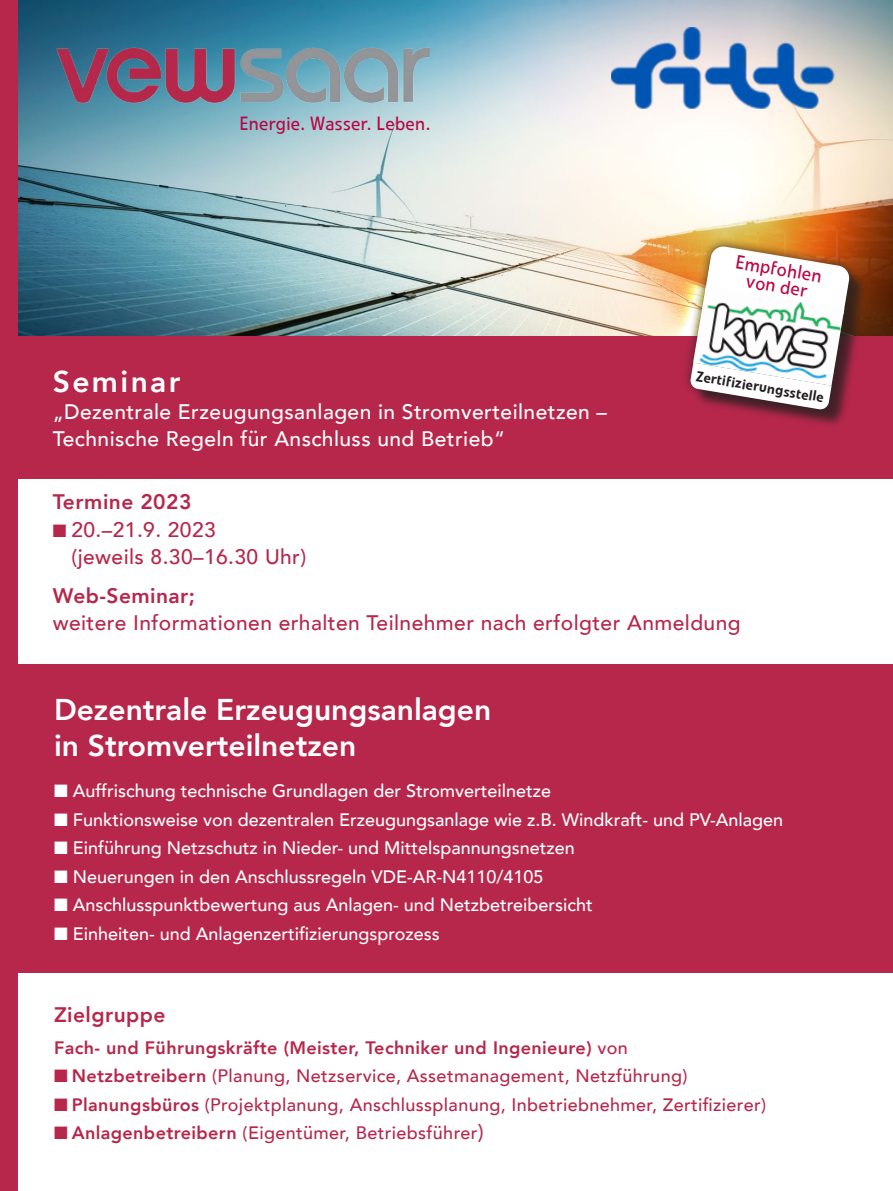
<style>
.page{position:relative;width:893px;height:1191px;background:#fff}
.page>*{position:absolute;margin:0;border:0;box-sizing:border-box;transform-origin:0 0}
.t1{font:800 30px "Avenir";color:#fff}
.t2{font:800 30px "Avenir";letter-spacing:.08em;color:#fff}
.t3{font:500 21px/27px "Avenir";letter-spacing:.02em;color:#b6274b}
.t4{font:500 21px "Avenir";letter-spacing:.02em;color:#fff}
.t5{font:800 21px "Avenir";letter-spacing:.02em;color:#b6274b}
.t6{font:19.05px "Veto Com";letter-spacing:.02em;color:#ba0745}
.t7{font:500 18px "Avenir";color:#fff}
.t8{font:500 18px "Avenir";letter-spacing:.02em;color:#b6274b}
.t9{font:800 18px "Avenir";letter-spacing:.02em;color:#b6274b}
.t10{font:500 14.55px "Veto Com";color:#231f20}
.s1{font-weight:500}
.s2{font-weight:800}
.s3{font-size:21px}
</style>
<div class="page">
<img style="left:17px;top:0;width:876px;height:336px">
<img style="left:57px;top:48px;width:373px;height:57px">
<div style="left:0;top:664px;width:893px;height:309px;background:#b6274b"></div>
<div style="left:0;top:0;width:17px;height:1191px;background:#b6274b"></div>
<div style="left:0;top:336px;width:893px;height:142px;background:#b6274b"></div>
<img style="left:611px;top:28px;width:228px;height:81px">
<div style="left:693px;top:249px;width:175px;height:179px;background:#231f20;opacity:.75"></div>
<img style="left:677px;top:233px;width:185px;height:188px">
<img style="left:693px;top:286px;width:151px;height:100px">
<p class="t6" style="left:239px;top:112px;width:192px">Energie. Wasser. Leben.</p>
<p class="t2" style="left:53px;top:358px;width:129px">Seminar</p>
<p class="t4" style="left:53px;top:393px;width:556px">„Dezentrale Erzeugungsanlagen in Stromverteilnetzen –</p>
<p class="t4" style="left:53px;top:420px;width:454px">Technische Regeln für Anschluss und Betrieb“</p>
<p class="t6" style="left:738px;top:250px;width:88px;rotate:10deg">Empfohlen</p>
<p class="t6" style="left:748px;top:269px;width:63px;rotate:10deg">von der</p>
<p class="t10" style="left:698px;top:367px;width:131px;rotate:10deg">Zertifizierungsstelle</p>
<p class="t5" style="left:53px;top:485px;width:140px">Termine 2023</p>
<p class="t3" style="left:71px;top:515px;width:236px;text-indent:-19px">■ 20.–21.9. 2023<br>(jeweils 8.30–16.30 Uhr)</p>
<p class="t5" style="left:53px;top:579px;width:144px">Web-Seminar;</p>
<p class="t3" style="left:53px;top:608px;width:689px">weitere Informationen erhalten Teilnehmer nach erfolgter Anmeldung</p>
<p class="t1" style="left:54px;top:686px;width:439px">Dezentrale Erzeugungsanlagen</p>
<p class="t1" style="left:54px;top:722px;width:304px">in Stromverteilnetzen</p>
<p class="t7" style="left:54px;top:775px;width:499px">■ Auffrischung technische Grundlagen der Stromverteilnetze</p>
<p class="t7" style="left:54px;top:804px;width:731px">■ Funktionsweise von dezentralen Erzeugungsanlage wie z.B. Windkraft- und PV-Anlagen</p>
<p class="t7" style="left:54px;top:832px;width:522px">■ Einführung Netzschutz in Nieder- und Mittelspannungsnetzen</p>
<p class="t7" style="left:54px;top:861px;width:491px">■ Neuerungen in den Anschlussregeln VDE-AR-N4110/4105</p>
<p class="t7" style="left:54px;top:889px;width:540px">■ Anschlusspunktbewertung aus Anlagen- und Netzbetreibersicht</p>
<p class="t7" style="left:54px;top:918px;width:387px">■ Einheiten- und Anlagenzertifizierungsprozess</p>
<p class="t5" style="left:54px;top:998px;width:113px">Zielgruppe</p>
<p class="t9" style="left:54px;top:1033px;width:575px">Fach- und Führungskräfte (Meister, Techniker und Ingenieure) <span class="s1">von</span></p>
<p class="t8" style="left:54px;top:1060px;width:635px">■ <span class="s2">Netzbetreibern</span> (Planung, Netzservice, Assetmanagement, Netzführung)</p>
<p class="t8" style="left:54px;top:1088px;width:713px">■ <span class="s2">Planungsbüros</span> (Projektplanung, Anschlussplanung, Inbetriebnehmer, Zertifizierer)</p>
<p class="t8" style="left:54px;top:1117px;width:431px">■ <span class="s2">Anlagenbetreibern</span> (Eigentümer, Betriebsführer<span class="s3">)</span></p>
</div>
